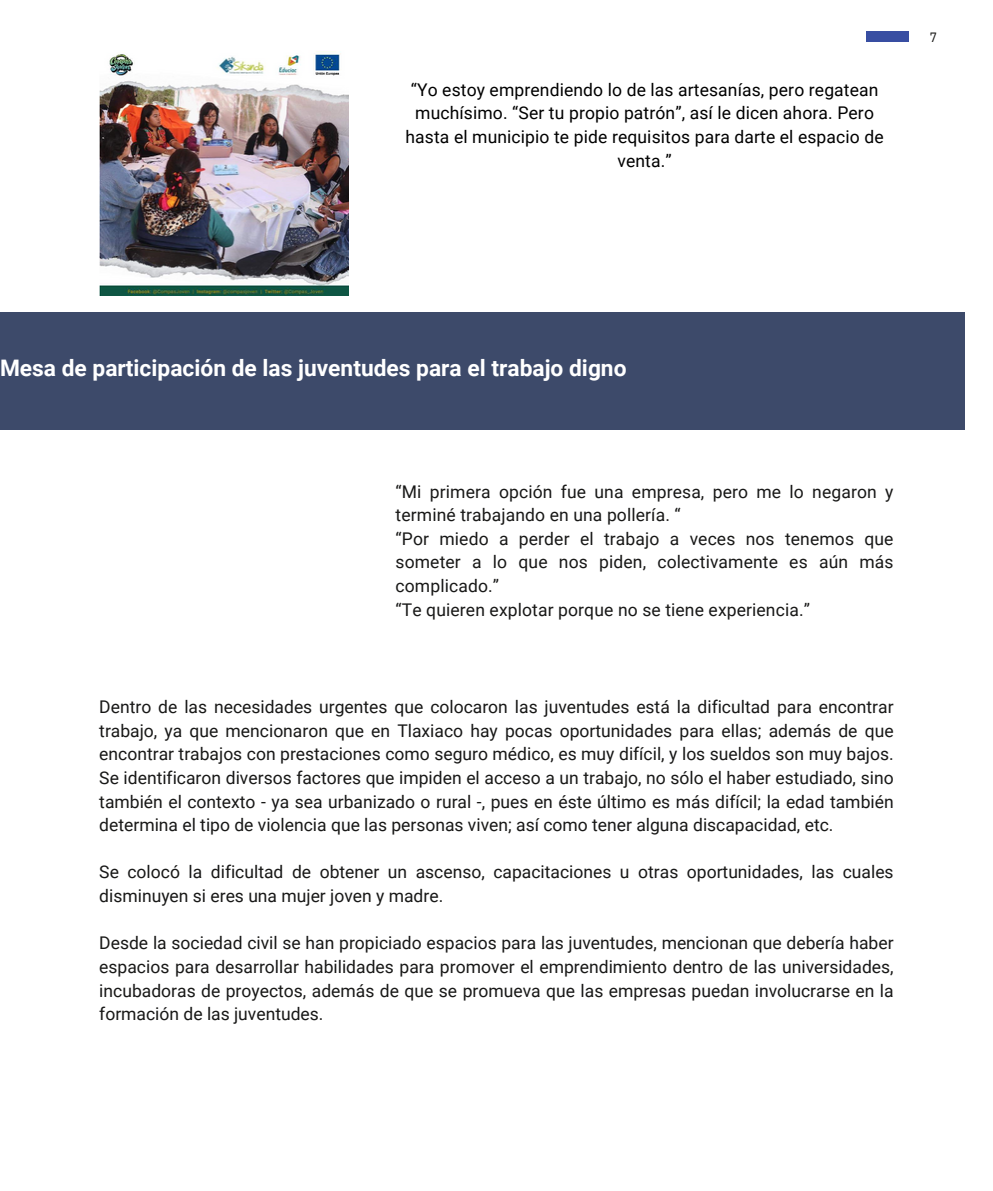
<style>
.page{position:relative;width:993px;height:1191px;background:#fff}
.page>*{position:absolute;margin:0;border:0;box-sizing:border-box;transform-origin:0 0}
.t1{font:700 22.75px "Roboto";color:#fff}
.t2{font:17.5px/23.6px "Roboto";color:#181817;text-align:justify}
.t3{font:17.5px/23.6px "Roboto";letter-spacing:.01em;color:#000;text-align:center}
.t4{font:13.47px "IBM Plex Sans Cond";color:#181817}
</style>
<div class="page">
<div style="left:874px;top:32px;width:34px;height:9px;background:#384ea2"></div>
<div style="left:866px;top:32px;width:34px;height:9px;background:#384ea2"></div>
<div style="left:0;top:313px;width:964px;height:117px;background:#3d4a6a"></div>
<img style="left:99px;top:51px;width:250px;height:245px">
<p class="t3" style="left:405px;top:78px;width:479px">“Yo estoy emprendiendo lo de las artesanías, pero regatean muchísimo. “Ser tu propio patrón”, así le dicen ahora. Pero hasta el municipio te pide requisitos para darte el espacio de venta.”</p>
<p class="t4" style="left:929px;top:28px;width:9px">7</p>
<p class="t1" style="left:0;top:355px;width:628px">Mesa de participación de las juventudes para el trabajo digno</p>
<p class="t2" style="left:395px;top:480px;width:499px">“Mi primera opción fue una empresa, pero me lo negaron y terminé trabajando en una pollería. “</p>
<p class="t2" style="left:395px;top:527px;width:499px">“Por miedo a perder el trabajo a veces nos tenemos que someter a lo que nos piden, colectivamente es aún más complicado.”</p>
<h1 class="t2" style="left:395px;top:598px;width:416px">“Te quieren explotar porque no se tiene experiencia.”</h1>
<p class="t2" style="left:99px;top:695px;width:795px">Dentro de las necesidades urgentes que colocaron las juventudes está la dificultad para encontrar trabajo, ya que mencionaron que en Tlaxiaco hay pocas oportunidades para ellas; además de que encontrar trabajos con prestaciones como seguro médico, es muy difícil, y los sueldos son muy bajos.<br>Se identificaron diversos factores que impiden el acceso a un trabajo, no sólo el haber estudiado, sino también el contexto - ya sea urbanizado o rural -, pues en éste último es más difícil; la edad también determina el tipo de violencia que las personas viven; así como tener alguna discapacidad, etc.</p>
<p class="t2" style="left:99px;top:860px;width:795px">Se colocó la dificultad de obtener un ascenso, capacitaciones u otras oportunidades, las cuales disminuyen si eres una mujer joven y madre.</p>
<p class="t2" style="left:99px;top:931px;width:795px">Desde la sociedad civil se han propiciado espacios para las juventudes, mencionan que debería haber espacios para desarrollar habilidades para promover el emprendimiento dentro de las universidades, incubadoras de proyectos, además de que se promueva que las empresas puedan involucrarse en la formación de las juventudes.</p>
</div>
